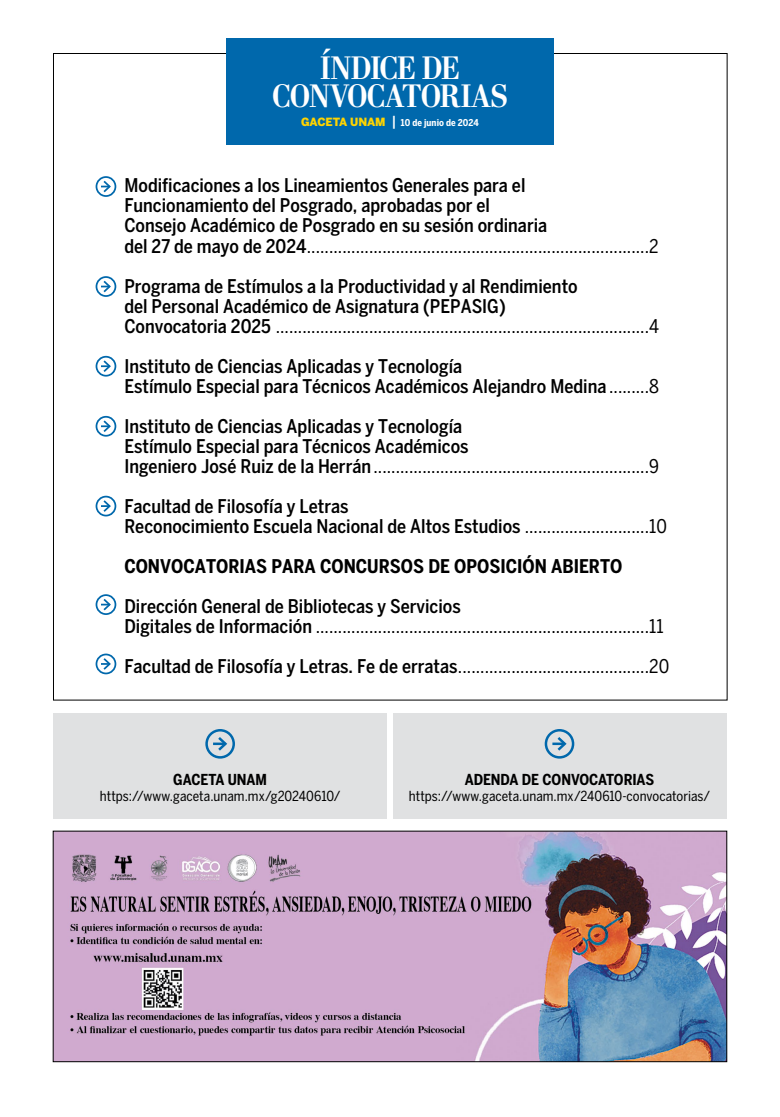
<style>
.page{position:relative;width:780px;height:1117px;background:#fff}
.page>*{position:absolute;margin:0;border:0;box-sizing:border-box;transform-origin:0 0}
.t1{font:700 32.5px/27.5px "Stilson";letter-spacing:-.005em;color:#fff;text-align:center}
.t2{font:500 18.75px/20px "Benton Sans Cond";color:#000}
.t3{font:18.75px/20px "Benton Sans Cond";color:#000}
.t4{font:700 18.75px "Benton Sans Cond";color:#000}
.t5{font:700 15px "Benton Sans Cond";letter-spacing:-.005em;color:#000}
.t6{font:13.75px "Benton Sans Cond";color:#000}
.t7{font:700 9.38px "Benton Sans Cond";letter-spacing:.01em;color:#fff}
.s1{font-family:"Benton Sans";font-weight:900;font-size:11.25px;color:#ffd400}
.s2{font-weight:500;font-size:13.75px}
.s3{font-weight:400}
.s4{font-weight:500}
</style>
<div class="page">
<div style="left:226px;top:38px;width:328px;height:107px;background:#0068ac"></div>
<div style="left:53px;top:713px;width:334px;height:105px;background:#e0e1e2"></div>
<svg style="left:213px;top:734px;width:16px;height:19px"></svg>
<div style="left:205px;top:728px;width:30px;height:30px;border:2px solid #0068ac;border-radius:50%"></div>
<div style="left:392px;top:713px;width:334px;height:105px;background:#e0e1e2"></div>
<svg style="left:552px;top:734px;width:16px;height:19px"></svg>
<div style="left:544px;top:728px;width:30px;height:30px;border:2px solid #0068ac;border-radius:50%"></div>
<svg style="left:101px;top:179px;width:11px;height:15px"></svg>
<div style="left:96px;top:176px;width:20px;height:21px;border:2px solid #0068ac;border-radius:50%"></div>
<svg style="left:101px;top:279px;width:11px;height:15px"></svg>
<div style="left:96px;top:276px;width:20px;height:21px;border:2px solid #0068ac;border-radius:50%"></div>
<svg style="left:101px;top:359px;width:11px;height:14px"></svg>
<div style="left:96px;top:356px;width:20px;height:20px;border:2px solid #0068ac;border-radius:50%"></div>
<svg style="left:101px;top:419px;width:11px;height:14px"></svg>
<div style="left:96px;top:416px;width:20px;height:20px;border:2px solid #0068ac;border-radius:50%"></div>
<svg style="left:101px;top:498px;width:11px;height:15px"></svg>
<div style="left:96px;top:495px;width:20px;height:21px;border:2px solid #0068ac;border-radius:50%"></div>
<svg style="left:101px;top:597px;width:11px;height:15px"></svg>
<div style="left:96px;top:594px;width:20px;height:21px;border:2px solid #0068ac;border-radius:50%"></div>
<svg style="left:101px;top:656px;width:11px;height:15px"></svg>
<div style="left:96px;top:653px;width:20px;height:21px;border:2px solid #0068ac;border-radius:50%"></div>
<img style="left:55px;top:832px;width:670px;height:227px">
<h1 class="t1" style="left:272px;top:54px;width:236px">ÍNDICE DE<br>CONVOCATORIAS</h1>
<p class="t7" style="left:301px;top:117px;width:179px"><span class="s1">GACETA UNAM</span> <span class="s2">|</span> 10 de junio de 2024</p>
<p class="t2" style="left:124px;top:175px;width:536px">Modificaciones a los Lineamientos Generales para el<br>Funcionamiento del Posgrado, aprobadas por el<br>Consejo Académico de Posgrado en su sesión ordinaria<br>del 27 de mayo de 2024<span class="s3">.............................................................................2</span></p>
<p class="t2" style="left:124px;top:275px;width:536px">Programa de Estímulos a la Productividad y al Rendimiento<br>del Personal Académico de Asignatura (PEPASIG)<br>Convocatoria 2025 <span class="s3">....................................................................................4</span></p>
<p class="t2" style="left:124px;top:355px;width:536px">Instituto de Ciencias Aplicadas y Tecnología<br>Estímulo Especial para Técnicos Académicos Alejandro Medina <span class="s3">.........8</span></p>
<p class="t2" style="left:124px;top:415px;width:536px">Instituto de Ciencias Aplicadas y Tecnología<br>Estímulo Especial para Técnicos Académicos<br>Ingeniero José Ruiz de la Herrán<span class="s3">..............................................................9</span></p>
<p class="t2" style="left:124px;top:495px;width:544px">Facultad de Filosofía y Letras<br>Reconocimiento Escuela Nacional de Altos Estudios <span class="s3">............................10</span></p>
<p class="t4" style="left:124px;top:554px;width:499px">CONVOCATORIAS PARA CONCURSOS DE OPOSICIÓN ABIERTO</p>
<p class="t3" style="left:124px;top:595px;width:540px"><span class="s4">Dirección General de Bibliotecas y Servicios<br>Digitales de Información</span> ...........................................................................11</p>
<p class="t3" style="left:124px;top:655px;width:546px"><span class="s4">Facultad de Filosofía y Letras. Fe de erratas</span>...........................................20</p>
<p class="t5" style="left:173px;top:770px;width:95px">GACETA UNAM</p>
<p class="t6" style="left:100px;top:788px;width:242px">https://www.gaceta.unam.mx/g20240610/</p>
<p class="t5" style="left:464px;top:770px;width:191px">ADENDA DE CONVOCATORIAS</p>
<p class="t6" style="left:409px;top:788px;width:303px">https://www.gaceta.unam.mx/240610-convocatorias/</p>
</div>
